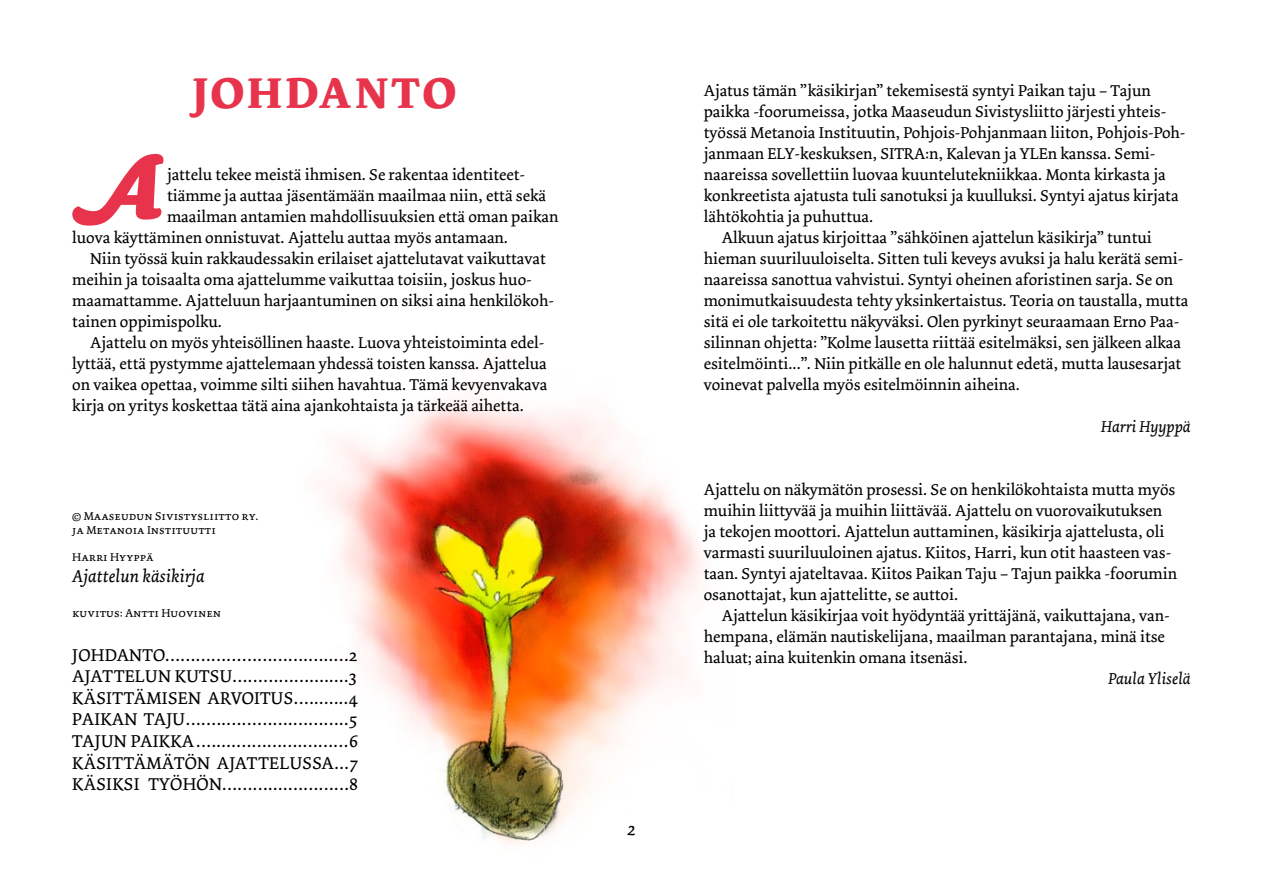
<style>
.page{position:relative;width:1263px;height:893px;background:#fff}
.page>*{position:absolute;margin:0;border:0;box-sizing:border-box;transform-origin:0 0}
.t1{font:114px "Sauna Bold Italic Swash";color:#e7344c}
.t2{font:700 45px "Dolly";letter-spacing:.06em;color:#e7344c}
.t3{font:italic 19.5px "Dolly";color:#000}
.t4{font:18px/21.6px "Dolly";letter-spacing:.02em;color:#000}
.t5{font:italic 18px "Dolly";color:#000}
.t6{font:16.5px/21px "Dolly";color:#000}
.t7{font:italic 16.5px "Dolly";color:#000}
.t8{font:12px/13.5px "Dolly Small Caps";color:#000}
</style>
<div class="page">
<img style="left:325px;top:401px;width:377px;height:443px">
<h2 class="t2" style="left:193px;top:66px;width:266px">JOHDANTO</h2>
<h1 class="t1" style="left:71px;top:127px;width:93px">A</h1>
<p class="t6" style="left:167px;top:164px;width:360px">jattelu tekee meistä ihmisen. Se rakentaa identiteet-</p>
<p class="t6" style="left:167px;top:185px;width:381px">tiämme ja auttaa jäsentämään maailmaa niin, että sekä</p>
<p class="t6" style="left:167px;top:206px;width:393px">maailman antamien mahdollisuuksien että oman paikan</p>
<p class="t6" style="left:72px;top:227px;width:437px">luova käyttäminen onnistuvat. Ajattelu auttaa myös antamaan.</p>
<p class="t6" style="left:90px;top:248px;width:457px">Niin työssä kuin rakkaudessakin erilaiset ajattelutavat vaikuttavat</p>
<p class="t6" style="left:72px;top:269px;width:461px">meihin ja toisaalta oma ajattelumme vaikuttaa toisiin, joskus huo-</p>
<p class="t6" style="left:72px;top:290px;width:483px">maamattamme. Ajatteluun harjaantuminen on siksi aina henkilökoh-</p>
<p class="t6" style="left:72px;top:311px;width:151px">tainen oppimispolku.</p>
<p class="t6" style="left:90px;top:332px;width:456px">Ajattelu on myös yhteisöllinen haaste. Luova yhteistoiminta edel-</p>
<p class="t6" style="left:72px;top:353px;width:476px">lyttää, että pystymme ajattelemaan yhdessä toisten kanssa. Ajattelua</p>
<p class="t6" style="left:72px;top:374px;width:476px">on vaikea opettaa, voimme silti siihen havahtua. Tämä kevyenvakava</p>
<p class="t6" style="left:72px;top:395px;width:453px">kirja on yritys koskettaa tätä aina ajankohtaista ja tärkeää aihetta.</p>
<p class="t8" style="left:72px;top:510px;width:188px">© Maaseudun Sivistysliitto ry. ja Metanoia Instituutti</p>
<p class="t8" style="left:72px;top:550px;width:83px">Harri Hyyppä</p>
<p class="t5" style="left:72px;top:566px;width:134px">Ajattelun käsikirja</p>
<p class="t8" style="left:72px;top:607px;width:150px">kuvitus: Antti Huovinen</p>
<p class="t4" style="left:72px;top:644px;width:286px">JOHDANTO……………………….…..…2<br>Ajatt</p>
<p class="t4" style="left:72px;top:666px;width:287px;text-align:justify;text-indent:52px">elun kutsu……………........3<br>KÄSITTÄMISEN ARVOITUS…........4<br>PAIKAN TAJU……..………….………..5<br>TAJUN PAIKKA….....………….………6<br>KÄSITTÄMÄTÖN AJATTELUSSA...7<br>KÄSIKSI TYÖHÖN………....…………8</p>
<p class="t3" style="left:627px;top:817px;width:10px">2</p>
<p class="t6" style="left:704px;top:80px;width:448px">Ajatus tämän ”käsikirjan” tekemisestä syntyi Paikan taju – Tajun</p>
<p class="t6" style="left:704px;top:101px;width:464px">paikka -foorumeissa, jotka Maaseudun Sivistysliitto järjesti yhteis-</p>
<p class="t6" style="left:704px;top:122px;width:483px">työssä Metanoia Instituutin, Pohjois-Pohjanmaan liiton, Pohjois-Poh-</p>
<p class="t6" style="left:704px;top:143px;width:453px">janmaan ELY-keskuksen, SITRA:n, Kalevan ja YLEn kanssa. Semi-</p>
<p class="t6" style="left:704px;top:164px;width:463px">naareissa sovellettiin luovaa kuuntelutekniikkaa. Monta kirkasta ja</p>
<p class="t6" style="left:704px;top:185px;width:476px">konkreetista ajatusta tuli sanotuksi ja kuulluksi. Syntyi ajatus kirjata</p>
<p class="t6" style="left:704px;top:206px;width:171px">lähtökohtia ja puhuttua.</p>
<p class="t6" style="left:722px;top:227px;width:431px">Alkuun ajatus kirjoittaa ”sähköinen ajattelun käsikirja” tuntui</p>
<p class="t6" style="left:704px;top:248px;width:481px">hieman suuriluuloiselta. Sitten tuli keveys avuksi ja halu kerätä semi-</p>
<p class="t6" style="left:704px;top:269px;width:471px">naareissa sanottua vahvistui. Syntyi oheinen aforistinen sarja. Se on</p>
<p class="t6" style="left:704px;top:290px;width:486px">monimutkaisuudesta tehty yksinkertaistus. Teoria on taustalla, mutta</p>
<p class="t6" style="left:704px;top:311px;width:477px">sitä ei ole tarkoitettu näkyväksi. Olen pyrkinyt seuraamaan Erno Paa-</p>
<p class="t6" style="left:704px;top:332px;width:479px">silinnan ohjetta: ”Kolme lausetta riittää esitelmäksi, sen jälkeen alkaa</p>
<p class="t6" style="left:704px;top:353px;width:479px">esitelmöinti...”. Niin pitkälle en ole halunnut edetä, mutta lausesarjat</p>
<p class="t6" style="left:704px;top:374px;width:318px">voinevat palvella myös esitelmöinnin aiheina.</p>
<p class="t7" style="left:1101px;top:417px;width:91px">Harri Hyyppä</p>
<p class="t6" style="left:704px;top:479px;width:475px">Ajattelu on näkymätön prosessi. Se on henkilökohtaista mutta myös muihin liittyvää ja muihin liittävää. Ajattelu on vuorovaikutuksen ja tekojen moottori. Ajattelun auttaminen, käsikirja ajattelusta, oli varmasti suuriluuloinen ajatus. Kiitos, Harri, kun otit haasteen vas&shy;taan. Syntyi ajateltavaa. Kiitos Paikan Taju – Tajun paikka -foorumin osanottajat, kun ajattelitte, se auttoi.</p>
<p class="t6" style="left:704px;top:605px;width:467px;text-indent:18px">Ajattelun käsikirjaa voit hyödyntää yrittäjänä, vaikuttajana, van&shy;hempana, elämän nautiskelijana, maailman parantajana, minä itse haluat; aina kuitenkin omana itsenäsi.</p>
<p class="t7" style="left:1108px;top:669px;width:84px">Paula Yliselä</p>
</div>
